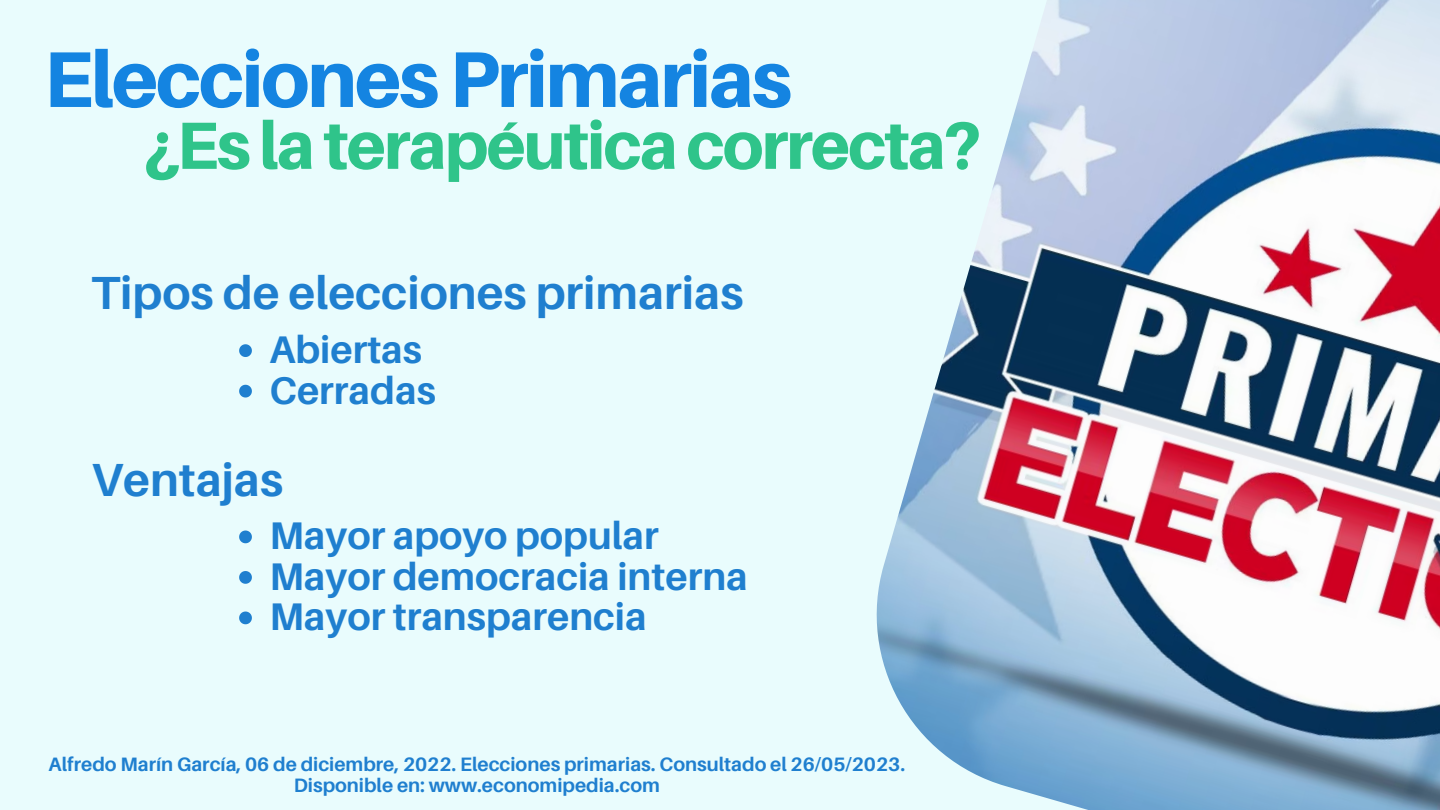
<style>
.page{position:relative;width:1440px;height:810px;background:#e9fcfd}
.page>*{position:absolute;margin:0;border:0;box-sizing:border-box;transform-origin:0 0}
.t1{font:800 79.1px "Aileron";letter-spacing:-.03em;color:#1484e1}
.t2{font:800 66.8px "Aileron";letter-spacing:-.03em;color:#2fc48a}
.t3{font:700 46.5px "Aileron";color:#1f7fcf}
.t4{font:700 38.5px "Aileron";color:#1f7fcf}
.t5{font:700 19.4px/20.7px "Aileron";color:#1f7fcf;text-align:center}
</style>
<div class="page">
<svg style="left:876px;top:0;width:564px;height:810px"></svg>
<svg style="left:239px;top:344px;width:13px;height:13px"></svg>
<svg style="left:239px;top:385px;width:13px;height:13px"></svg>
<svg style="left:239px;top:531px;width:13px;height:12px"></svg>
<svg style="left:239px;top:571px;width:13px;height:13px"></svg>
<svg style="left:239px;top:612px;width:13px;height:12px"></svg>
<p class="t1" style="left:44px;top:30px;width:750px">Elecciones Primarias</p>
<p class="t2" style="left:143px;top:104px;width:841px">¿Es la terapéutica correcta?</p>
<p class="t3" style="left:91px;top:264px;width:654px">Tipos de elecciones primarias</p>
<p class="t4" style="left:269px;top:326px;width:154px">Abiertas</p>
<p class="t4" style="left:269px;top:366px;width:168px">Cerradas</p>
<p class="t3" style="left:91px;top:451px;width:193px">Ventajas</p>
<p class="t4" style="left:269px;top:512px;width:391px">Mayor apoyo popular</p>
<p class="t4" style="left:269px;top:552px;width:480px">Mayor democracia interna</p>
<p class="t4" style="left:269px;top:593px;width:379px">Mayor transparencia</p>
<p class="t5" style="left:49px;top:753px;width:858px">Alfredo Marín García, 06 de diciembre, 2022. Elecciones primarias. Consultado el 26/05/2023.<br>Disponible en: www.economipedia.com</p>
</div>
